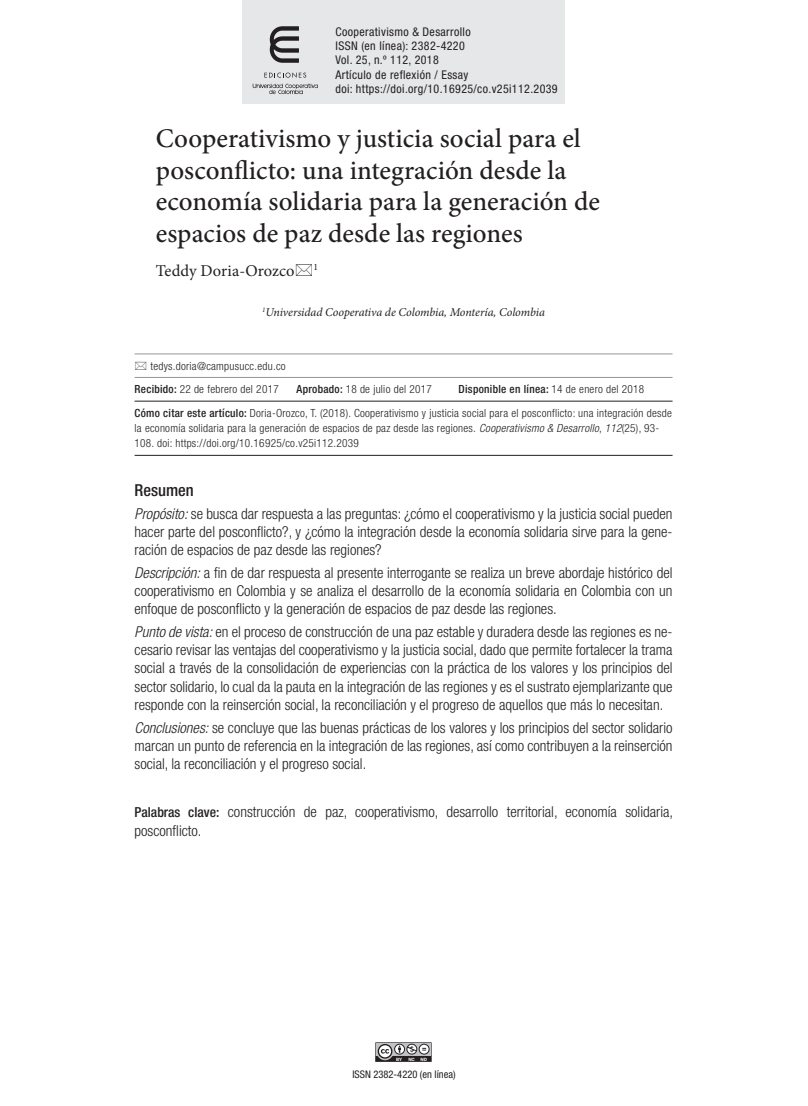
<style>
.page{position:relative;width:808px;height:1106px;background:#fff}
.page>*{position:absolute;margin:0;border:0;box-sizing:border-box;transform-origin:0 0}
.Título1{font:500 27px/31.5px "Minion Pro";color:#231f20}
.Autores{font:16.5px "Minion Pro";letter-spacing:.005em;color:#231f20}
.Titulo_Resumen{font:500 condensed 16.5px "Helvetica Neue LT Std";color:#231f20}
.RESUMEN{font:300 condensed 15px/18.3px "Helvetica Neue LT Std";color:#231f20;text-align:justify}
.Palabras_clave{font:300 condensed 15px/18.3px "Helvetica Neue LT Std";color:#231f20}
.DOI_cabezote{font:condensed 12px "Helvetica Neue LT Std";letter-spacing:.03em;color:#231f20}
.Autor-Afiliación{font:italic 12px "Minion Pro";letter-spacing:-.01em;color:#231f20}
.t1{font:500 condensed 12px "Helvetica Neue LT Std";letter-spacing:.03em;color:#231f20}
.Como_citar{font:300 condensed 11.25px/15px "Helvetica Neue LT Std";letter-spacing:.025em;color:#231f20}
.Recibido{font:300 condensed 11.25px "Helvetica Neue LT Std";letter-spacing:.025em;color:#231f20}
.Recibido-2{font:500 condensed 11.25px "Helvetica Neue LT Std";letter-spacing:.025em;color:#231f20}
.t2{font:condensed 10.5px "Helvetica Neue LT Std";color:#231f20}
.t3{font:700 4.35px "Helvetica Neue";color:#fff}
.s1{font-weight:500}
.s2{font-weight:300}
.s3{font-style:italic}
.s4{font-weight:500;font-size:13.8px}
</style>
<div class="page">
<svg style="left:375px;top:1042px;width:57px;height:19px"></svg>
<div style="left:243px;top:0;width:322px;height:103px;background:#e6e7e9"></div>
<svg style="left:253px;top:84px;width:65px;height:10px"></svg>
<svg style="left:264px;top:72px;width:42px;height:6px"></svg>
<svg style="left:270px;top:26px;width:29px;height:37px"></svg>
<hr style="left:135px;top:353px;width:537px;height:1px;background:#939598">
<hr style="left:135px;top:377px;width:537px;height:1px;background:#939598">
<hr style="left:135px;top:401px;width:537px;height:1px;background:#231f20">
<hr style="left:135px;top:455px;width:537px;height:1px;background:#231f20">
<p class="DOI_cabezote" style="left:335px;top:24px;width:137px">Cooperativismo &amp; Desarrollo</p>
<p class="DOI_cabezote" style="left:335px;top:39px;width:131px">ISSN (en línea): 2382-4220</p>
<p class="DOI_cabezote" style="left:335px;top:53px;width:105px">Vol. 25, n.º 112, 2018</p>
<p class="DOI_cabezote" style="left:335px;top:68px;width:134px">Artículo de reflexión / Essay</p>
<p class="DOI_cabezote" style="left:335px;top:82px;width:224px">doi: https://doi.org/10.16925/co.v25i112.2039</p>
<p class="Título1" style="left:156px;top:123px;width:446px">Cooperativismo y justicia social para el posconflicto: una integración desde la economía solidaria para la generación de espacios de paz desde las regiones</p>
<p class="Autores" style="left:156px;top:259px;width:164px">Teddy Doria-Orozco <sup>1</sup></p>
<p class="Autor-Afiliación" style="left:262px;top:304px;width:284px"><sup>1</sup>Universidad Cooperativa de Colombia, Montería, Colombia</p>
<p class="t1" style="left:354px;top:43px;width:101px">Artículo de reflexión</p>
<p class="Recibido" style="left:150px;top:359px;width:137px">tedys.doria@campusucc.edu.co</p>
<p class="Recibido" style="left:135px;top:383px;width:146px"><span class="s1">Recibido:</span> 22 de febrero del 2017</p>
<p class="Recibido" style="left:297px;top:383px;width:137px"><span class="s1">Aprobado:</span> 18 de julio del 2017</p>
<p class="Recibido-2" style="left:459px;top:382px;width:187px">Disponible en línea: <span class="s2">14 de enero del 2018</span></p>
<p class="Como_citar" style="left:135px;top:405px;width:539px"><span class="s1">Cómo citar este artículo:</span> Doria-Orozco, T. (2018). Cooperativismo y justicia social para el posconflicto: una integración desde la economía solidaria para la generación de espacios de paz desde las regiones. <span class="s3">Cooperativismo &amp; Desarrollo</span>, <span class="s3">112</span>(25), 93-<br>108. doi: https://doi.org/10.16925/co.v25i112.2039</p>
<p class="Titulo_Resumen" style="left:135px;top:480px;width:61px">Resumen</p>
<p class="RESUMEN" style="left:135px;top:504px;width:539px"><span class="s3">Propósito:</span> se busca dar respuesta a las preguntas: ¿cómo el cooperativismo y la justicia social pueden hacer parte del posconflicto?, y ¿cómo la integración desde la economía solidaria sirve para la gene&shy;ración de espacios de paz desde las regiones?</p>
<p class="RESUMEN" style="left:135px;top:563px;width:539px"><span class="s3">Descripción:</span> a fin de dar respuesta al presente interrogante se realiza un breve abordaje histórico del cooperativismo en Colombia y se analiza el desarrollo de la economía solidaria en Colombia con un enfoque de posconflicto y la generación de espacios de paz desde las regiones.</p>
<p class="RESUMEN" style="left:135px;top:622px;width:539px"><span class="s3">Punto de vista:</span> en el proceso de construcción de una paz estable y duradera desde las regiones es ne&shy;cesario revisar las ventajas del cooperativismo y la justicia social, dado que permite fortalecer la trama social a través de la consolidación de experiencias con la práctica de los valores y los principios del sector solidario, lo cual da la pauta en la integración de las regiones y es el sustrato ejemplarizante que responde con la reinserción social, la reconciliación y el progreso de aquellos que más lo necesitan.</p>
<p class="RESUMEN" style="left:135px;top:718px;width:539px"><span class="s3">Conclusiones:</span> se concluye que las buenas prácticas de los valores y los principios del sector solidario marcan un punto de referencia en la integración de las regiones, así como contribuyen a la reinserción social, la reconciliación y el progreso social.</p>
<p class="Palabras_clave" style="left:135px;top:802px;width:540px"><span class="s4">Palabras clave:</span> construcción de paz, cooperativismo, desarrollo territorial, economía solidaria, posconflicto.</p>
<p class="t3" style="left:396px;top:1056px;width:8px">BY</p>
<p class="t3" style="left:408px;top:1056px;width:8px">NC</p>
<p class="t3" style="left:420px;top:1056px;width:8px">ND</p>
<p class="t2" style="left:352px;top:1068px;width:105px">ISSN 2382-4220 (en línea)</p>
</div>
